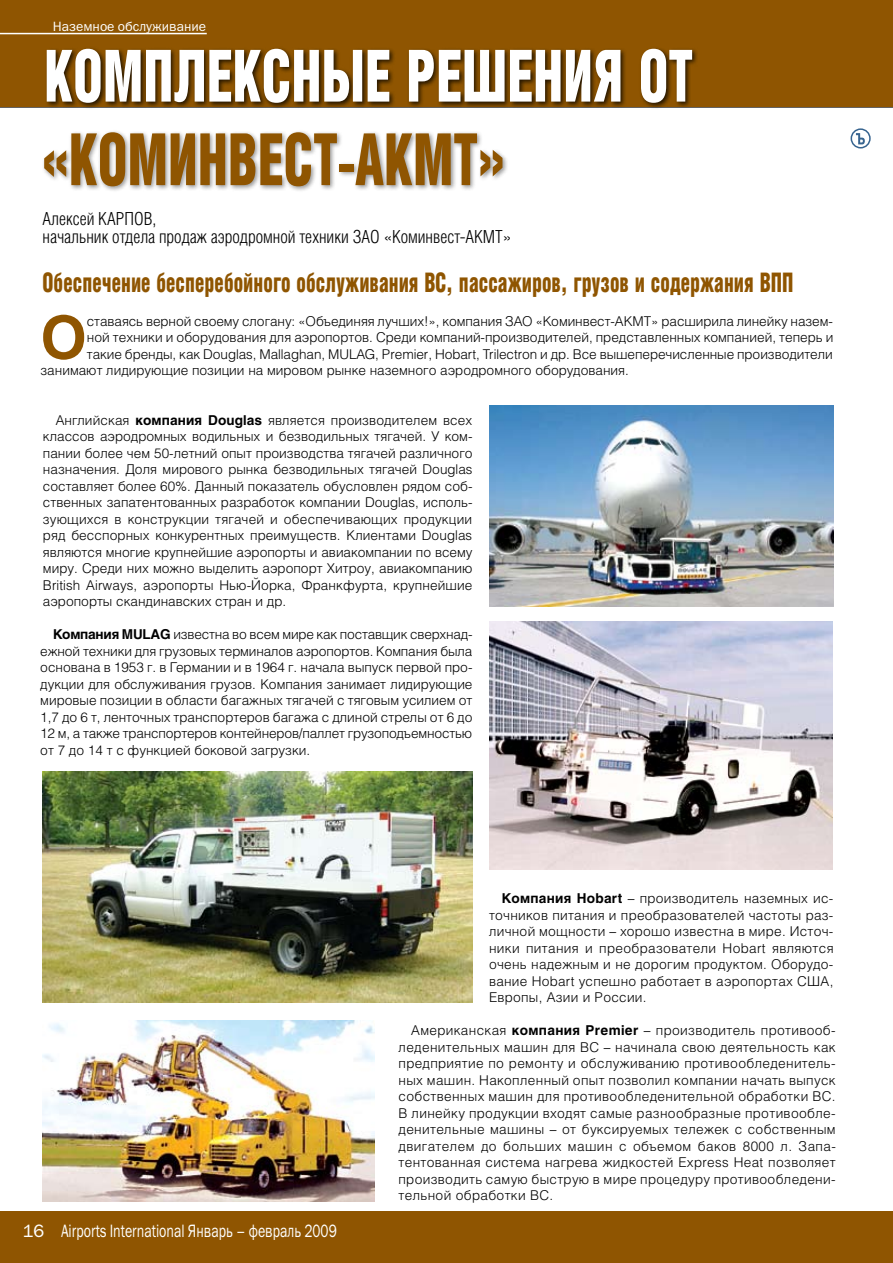
<style>
.page{position:relative;width:893px;height:1263px;background:#fff}
.page>*{position:absolute;margin:0;border:0;box-sizing:border-box;transform-origin:0 0}
.t1{font:900 72px "Helios Cond";color:#fff;scale:.75 1}
.t2{font:900 72px "Helios Cond";color:#8f5501;scale:.75 1}
.t3{font:700 58.95px "Helios";color:#8f5501}
.t4{font:900 condensed 27px "Helios";color:#8f5501;scale:.75 1}
.t5{font:300 18px/18px "Helios Cond";color:#000}
.t6{font:18px "Franklin Gothic Book C";color:#fff}
.t7{font:300 13.5px/16.5px "Helios";color:#000;text-align:justify}
.t8{font:13.5px "Franklin Gothic Book C";color:#fff}
.s1{font-weight:700}
</style>
<div class="page">
<hr style="left:0;top:105px;width:893px;height:3px;background:#000">
<div style="left:0;top:1212px;width:893px;height:51px;background:#8f5501"></div>
<div style="left:0;top:0;width:893px;height:106px;background:#8f5501"></div>
<hr style="left:0;top:33px;width:207px;height:1px;background:#fff">
<svg style="left:856px;top:133px;width:9px;height:11px"></svg>
<div style="left:850px;top:128px;width:21px;height:20px;border:2px solid #37648f;border-radius:50%"></div>
<img style="left:43px;top:1021px;width:331px;height:180px">
<img style="left:489px;top:406px;width:344px;height:200px">
<img style="left:43px;top:771px;width:429px;height:231px">
<img style="left:489px;top:621px;width:343px;height:248px">
<div style="left:45px;top:46px;width:805px;height:95px;background:#000;opacity:.75"></div>
<div style="left:42px;top:130px;width:756px;height:95px;background:#000;opacity:.41"></div>
<p class="t8" style="left:53px;top:19px;width:155px">Наземное обслуживание</p>
<h1 class="t1" style="left:44px;top:35px;width:867px">КОМПЛЕКСНЫЕ РЕШЕНИЯ ОТ</h1>
<h1 class="t2" style="left:43px;top:118px;width:617px">«КОМИНВЕСТ-АКМТ»</h1>
<h3 class="t5" style="left:43px;top:209px;width:470px">Алексей КАРПОВ,<br>начальник отдела продаж аэродромной техники ЗАО «Коминвест-АКМТ»</h3>
<h3 class="t4" style="left:43px;top:268px;width:1003px">Обеспечение бесперебойного обслуживания ВС, пассажиров, грузов и содержания ВПП</h3>
<h2 class="t3" style="left:40px;top:303px;width:48px">О</h2>
<p class="t7" style="left:87px;top:312px;width:748px">ставаясь верной своему слогану: «Объединяя лучших!», компания ЗАО «Коминвест-АКМТ» расширила линейку назем-</p>
<p class="t7" style="left:87px;top:329px;width:748px">ной техники и оборудования для аэропортов. Среди компаний-производителей, представленных компанией, теперь и</p>
<p class="t7" style="left:87px;top:345px;width:747px">такие бренды, как Douglas, Mallaghan, MULAG, Premier, Hobart, Trilectron и др. Все вышеперечисленные производители</p>
<p class="t7" style="left:41px;top:362px;width:590px">занимают лидирующие позиции на мировом рынке наземного аэродромного оборудования.</p>
<p class="t7" style="left:43px;top:411px;width:431px;text-indent:13px">Английская <span class="s1">компания Douglas</span> является производителем всех классов аэродромных водильных и безводильных тягачей. У ком&shy;пании более чем 50-летний опыт производства тягачей различного назначения. Доля мирового рынка безводильных тягачей Douglas составляет более 60%. Данный показатель обусловлен рядом соб&shy;ственных запатентованных разработок компании Douglas, исполь&shy;зующихся в конструкции тягачей и обеспечивающих продукции ряд бесспорных конкурентных преимуществ. Клиентами Douglas являются многие крупнейшие аэропорты и авиакомпании по всему миру. Среди них можно выделить аэропорт Хитроу, авиакомпанию British Airways, аэропорты Нью-Йорка, Франкфурта, крупнейшие аэропорты скандинавских стран и др.</p>
<p class="t7" style="left:40px;top:626px;width:434px;text-indent:13px"><span class="s1">Компания MULAG</span> известна во всем мире как поставщик сверхнад&shy;ежной техники для грузовых терминалов аэропортов. Компания была основана в 1953 г. в Германии и в 1964 г. начала выпуск первой про&shy;дукции для обслуживания грузов. Компания занимает лидирующие мировые позиции в области багажных тягачей с тяговым усилием от 1,7 до 6 т, ленточных транспортеров багажа с длиной стрелы от 6 до 12 м, а также транспортеров контейнеров/паллет грузоподъемностью от 7 до 14 т с функцией боковой загрузки.</p>
<p class="t7" style="left:489px;top:890px;width:346px;text-indent:13px"><span class="s1">Компания Hobart</span> – производитель наземных ис&shy;точников питания и преобразователей частоты раз&shy;личной мощности – хорошо известна в мире. Источ&shy;ники питания и преобразователи Hobart являются очень надежным и не дорогим продуктом. Оборудо&shy;вание Hobart успешно работает в аэропортах США, Европы, Азии и России.</p>
<h3 class="t6" style="left:23px;top:1221px;width:315px">16 Airports International Январь – февраль 2009</h3>
<p class="t7" style="left:399px;top:1022px;width:439px;text-indent:13px">Американская <span class="s1">компания Premier</span> – производитель противооб&shy;леденительных машин для ВС – начинала свою деятельность как предприятие по ремонту и обслуживанию противообледенитель&shy;ных машин. Накопленный опыт позволил компании начать выпуск собственных машин для противообледенительной обработки ВС.<br>В линейку продукции входят самые разнообразные противообле&shy;денительные машины – от буксируемых тележек с собственным двигателем до больших машин с объемом баков 8000 л. Запа&shy;тентованная система нагрева жидкостей Express Heat позволяет производить самую быструю в мире процедуру противообледени&shy;тельной обработки ВС.</p>
</div>
